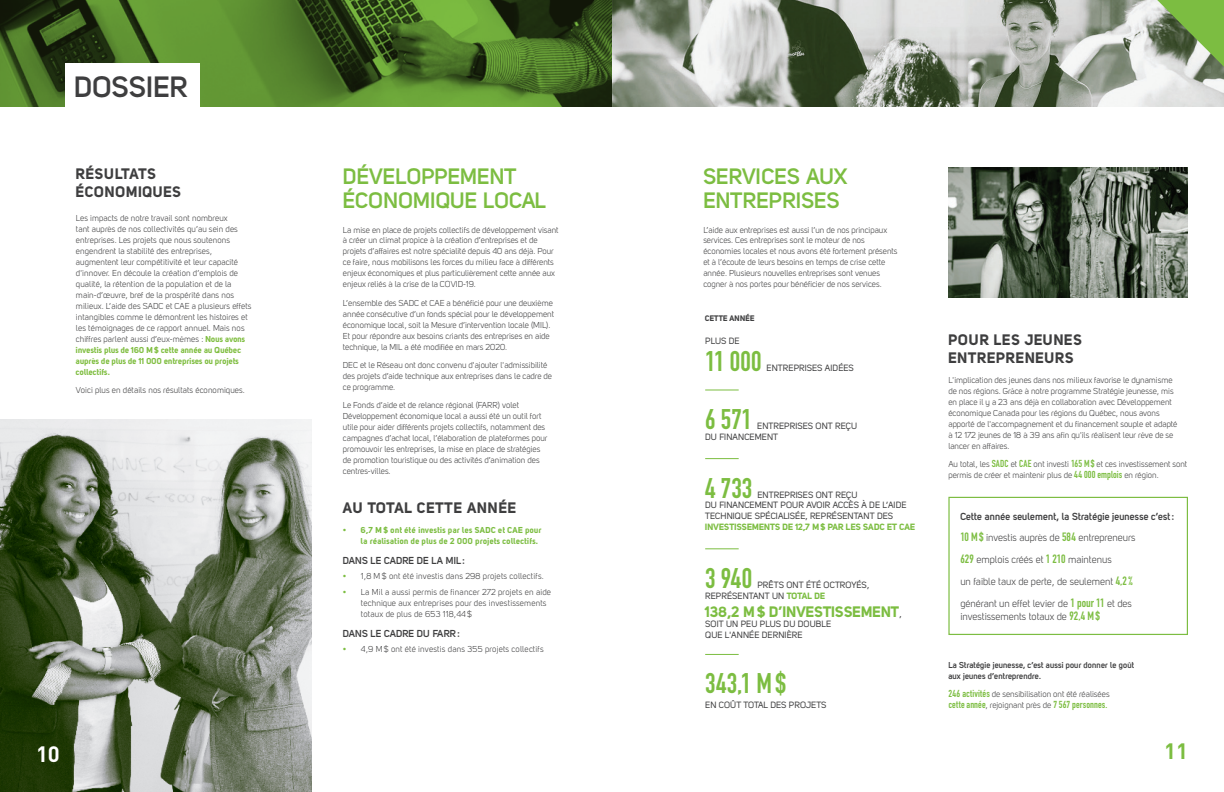
<style>
.page{position:relative;width:1224px;height:792px;background:#fff}
.page>*{position:absolute;margin:0;border:0;box-sizing:border-box;transform-origin:0 0}
.t1{font:700 29px "Uni Sans Semi";color:#3e3e3f}
.t2{font:700 28px "DIN Condensed";letter-spacing:.005em;color:#7cbd41}
.t3{font:700 22px/24px "Uni Sans Semi";color:#7cbd41}
.t4{font:700 22px "DIN Pro";color:#fff}
.t5{font:700 22px "DIN Pro";color:#7cbd41}
.t6{font:15px/18px "Uni Sans Bold";letter-spacing:.04em;color:#3e3e3f}
.t7{font:15px "Uni Sans Bold";color:#7cbd41}
.t8{font:10.1px/21.7px "Uni Sans Book";color:#3e3e3f}
.t9{font:700 10.1px "Uni Sans Semi";color:#3e3e3f}
.t10{font:700 10px "DIN Condensed";letter-spacing:.01em;color:#7cbd41}
.t11{font:700 10px "Uni Sans Semi";color:#3e3e3f}
.t12{font:9px/10.8px "Uni Sans Regular";color:#3e3e3f}
.t13{font:9px "Uni Sans Bold";color:#7cbd41}
.t14{font:8.5px/11px "Uni Sans Book";color:#3e3e3f}
.t15{font:8.5px/11px "Uni Sans Book";letter-spacing:.02em;color:#3e3e3f}
.t16{font:8.5px/11px "Uni Sans Bold";color:#80be41}
.t17{font:8.5px/11px "Uni Sans Bold";letter-spacing:.02em;color:#7cbd41}
.t18{font:700 8.5px/11px "Uni Sans Semi";color:#3e3e3f}
.t19{font:7.9px "Uni Sans Bold";color:#3e3e3f}
.s1{font-family:"Uni Sans Bold";color:#80be41}
.s2{font-family:"Uni Sans Book"}
.s3{color:#7cbd41}
.s4{font-family:"Uni Sans Bold";color:#7cbd41}
.s5{font-family:"Uni Sans Regular";font-size:9px;color:#3e3e3f}
.s6{font-family:"DIN Condensed";font-weight:700;font-size:10px;color:#7cbd41}
.s7{font-family:"DIN Condensed";font-weight:700;font-size:11.9px;color:#7cbd41}
.s8{font-family:"Uni Sans Book";font-weight:400;font-size:8.5px;color:#3e3e3f}
</style>
<div class="page">
<img style="left:612px;top:0;width:488px;height:107px">
<svg style="left:0;top:0;width:612px;height:107px;background:#497026"></svg>
<img style="left:0;top:419px;width:312px;height:373px">
<img style="left:948px;top:167px;width:240px;height:131px">
<hr style="left:705px;top:390px;width:34px;height:1px;background:#7cbd41">
<hr style="left:705px;top:458px;width:34px;height:1px;background:#7cbd41">
<hr style="left:705px;top:548px;width:34px;height:1px;background:#7cbd41">
<hr style="left:705px;top:654px;width:34px;height:1px;background:#7cbd41">
<div style="left:65px;top:63px;width:135px;height:53px;background:#fff"></div>
<div style="left:948px;top:497px;width:240px;height:138px;border:1px solid #7cbd41"></div>
<svg style="left:1100px;top:0;width:124px;height:107px"></svg>
<h1 class="t1" style="left:74px;top:69px;width:115px">DOSSIER</h1>
<h3 class="t6" style="left:76px;top:164px;width:107px">RÉSULTATS<br>ÉCONOMIQUES</h3>
<p class="t14" style="left:76px;top:212px;width:177px">Les impacts de notre travail sont nombreux<br>tant auprès de nos collectivités qu’au sein des entreprises. Les projets que nous soutenons engendrent la stabilité des entreprises, augmentent leur compétitivité et leur capacité d'innover. En découle la création d’emplois de qualité, la rétention de la population et de la main-d’œuvre, bref de la prospérité dans nos milieux. L’aide des SADC et CAE a plusieurs effets intangibles comme le démontrent les histoires et les témoignages de ce rapport annuel. Mais nos chiffres parlent aussi d’eux-mêmes : <span class="s1">Nous avons</span></p>
<p class="t16" style="left:76px;top:344px;width:167px">investis plus de 160 M$ cette année au Québec auprès de plus de 11 000 entreprises ou projets collectifs.</p>
<p class="t14" style="left:76px;top:385px;width:170px">Voici plus en détails nos résultats économiques.</p>
<h3 class="t4" style="left:36px;top:735px;width:25px">10</h3>
<h3 class="t3" style="left:343px;top:164px;width:205px">DÉVELOPPEMENT<br>ÉCONOMIQUE LOCAL</h3>
<p class="t14" style="left:343px;top:224px;width:217px">La mise en place de projets collectifs de développement visant à créer un climat propice à la création d’entreprises et de projets d’affaires est notre spécialité depuis 40 ans déjà. Pour ce faire, nous mobilisons les forces du milieu face à différents enjeux économiques et plus particulièrement cette année aux enjeux reliés à la crise de la COVID-19.</p>
<p class="t14" style="left:343px;top:297px;width:213px">L’ensemble des SADC et CAE a bénéficié pour une deuxième année consécutive d’un fonds spécial pour le développement économique local, soit la Mesure d’intervention locale (MIL).<br>Et pour répondre aux besoins criants des entreprises en aide technique, la MIL a été modifiée en mars 2020.</p>
<p class="t14" style="left:343px;top:359px;width:211px">DEC et le Réseau ont donc convenu d'ajouter l'admissibilité des projets d’aide technique aux entreprises dans le cadre de ce programme.</p>
<p class="t14" style="left:343px;top:400px;width:206px">Le Fonds d’aide et de relance régional (FARR) volet Développement économique local a aussi été un outil fort utile pour aider différents projets collectifs, notamment des campagnes d’achat local, l’élaboration de plateformes pour promouvoir les entreprises, la mise en place de stratégies de promotion touristique ou des activités d’animation des centres-villes.</p>
<h3 class="t6" style="left:343px;top:498px;width:175px">AU TOTAL CETTE ANNÉE</h3>
<p class="t17" style="left:361px;top:524px;width:182px;text-indent:-18px"><span class="s2">•</span> 6,7 M $ ont été investis par les SADC et CAE pour la réalisation de plus de 2 000 projets collectifs.</p>
<p class="t11" style="left:343px;top:554px;width:123px">DANS LE CADRE DE LA MIL:</p>
<p class="t15" style="left:343px;top:571px;width:202px"><span class="s3">•</span> 1,8 M $ ont été investis dans 298 projets collectifs.</p>
<p class="t15" style="left:361px;top:586px;width:192px;text-indent:-18px"><span class="s3">•</span> La Mil a aussi permis de financer 272 projets en aide technique aux entreprises pour des investissements totaux de plus de 653 118,44$</p>
<p class="t11" style="left:343px;top:627px;width:118px">DANS LE CADRE DU FARR:</p>
<p class="t15" style="left:343px;top:644px;width:202px"><span class="s3">•</span> 4,9 M $ ont été investis dans 355 projets collectifs</p>
<h3 class="t3" style="left:703px;top:164px;width:146px">SERVICES AUX<br>ENTREPRISES</h3>
<p class="t14" style="left:703px;top:224px;width:196px">L’aide aux entreprises est aussi l’un de nos principaux services. Ces entreprises sont le moteur de nos économies locales et nous avons été fortement présents et à l’écoute de leurs besoins en temps de crise cette année. Plusieurs nouvelles entreprises sont venues cogner à nos portes pour bénéficier de nos services.</p>
<p class="t19" style="left:705px;top:314px;width:51px">CETTE ANNÉE</p>
<p class="t12" style="left:705px;top:335px;width:36px">PLUS DE</p>
<h2 class="t2" style="left:705px;top:342px;width:58px">11 000</h2>
<p class="t12" style="left:767px;top:362px;width:89px">ENTREPRISES AIDÉES</p>
<h2 class="t2" style="left:705px;top:400px;width:48px">6 571</h2>
<p class="t12" style="left:705px;top:420px;width:154px;text-indent:52px">ENTREPRISES ONT REÇU<br>DU FINANCEMENT</p>
<h2 class="t2" style="left:705px;top:469px;width:49px">4 733</h2>
<p class="t12" style="left:705px;top:489px;width:203px;text-indent:52px">ENTREPRISES ONT REÇU<br>DU FINANCEMENT POUR AVOIR ACCÈS À DE L’AIDE<br>TECHNIQUE SPÉCIALISÉE, REPRÉSENTANT DES</p>
<p class="t13" style="left:705px;top:521px;width:212px">INVESTISSEMENTS DE 12,7 M$ PAR LES SADC ET CAE</p>
<h2 class="t2" style="left:705px;top:559px;width:49px">3 940</h2>
<p class="t12" style="left:705px;top:579px;width:166px;text-indent:52px">PRÊTS ONT ÉTÉ OCTROYÉS,<br>REPRÉSENTANT UN <span class="s4">TOTAL DE</span></p>
<h3 class="t7" style="left:705px;top:602px;width:198px">138,2 M$ D’INVESTISSEMENT<span class="s5">,</span></h3>
<p class="t12" style="left:705px;top:619px;width:127px">SOIT UN PEU PLUS DU DOUBLE<br>QUE L'ANNÉE DERNIÈRE</p>
<h2 class="t2" style="left:705px;top:665px;width:82px">343,1 M$</h2>
<p class="t12" style="left:705px;top:700px;width:123px">EN COÛT TOTAL DES PROJETS</p>
<h3 class="t6" style="left:948px;top:330px;width:135px">POUR LES JEUNES<br>ENTREPRENEURS</h3>
<p class="t14" style="left:948px;top:374px;width:231px">L'implication des jeunes dans nos milieux favorise le dynamisme de nos régions. Grâce à notre programme Stratégie jeunesse, mis en place il y a 23 ans déjà en collaboration avec Développement économique Canada pour les régions du Québec, nous avons apporté de l'accompagnement et du financement souple et adapté à 12 172 jeunes de 18 à 39 ans afin qu'ils réalisent leur rêve de se lancer en affaires.</p>
<p class="t14" style="left:948px;top:459px;width:240px">Au total, les <span class="s6">SADC</span> et <span class="s6">CAE</span> ont investi <span class="s6">165 M$</span> et ces investissement sont permis de créer et maintenir plus de <span class="s6">44 000 emplois</span> en région.</p>
<p class="t9" style="left:960px;top:510px;width:215px">Cette année seulement, la Stratégie jeunesse c’est:</p>
<p class="t8" style="left:960px;top:527px;width:177px"><span class="s7">10 M$</span> investis auprès de <span class="s7">584</span> entrepreneurs <span class="s7">629</span> emplois créés et <span class="s7">1 210</span> maintenus<br>un faible taux de perte, de seulement <span class="s7">4,2% </span>générant un effet levier de <span class="s7">1 pour 11</span> et des</p>
<p class="t8" style="left:960px;top:605px;width:141px">investissements totaux de <span class="s7">92,4 M$</span></p>
<p class="t18" style="left:948px;top:660px;width:187px">La Stratégie jeunesse, c’est aussi pour donner le goût aux jeunes d’entreprendre.</p>
<p class="t14" style="left:948px;top:689px;width:163px"><span class="s6">246 activités</span> de sensibilisation ont été réalisées</p>
<p class="t10" style="left:948px;top:698px;width:161px">cette année<span class="s8">, rejoignant près de</span> 7 567 personnes.</p>
<h3 class="t5" style="left:1164px;top:733px;width:25px">11</h3>
</div>
